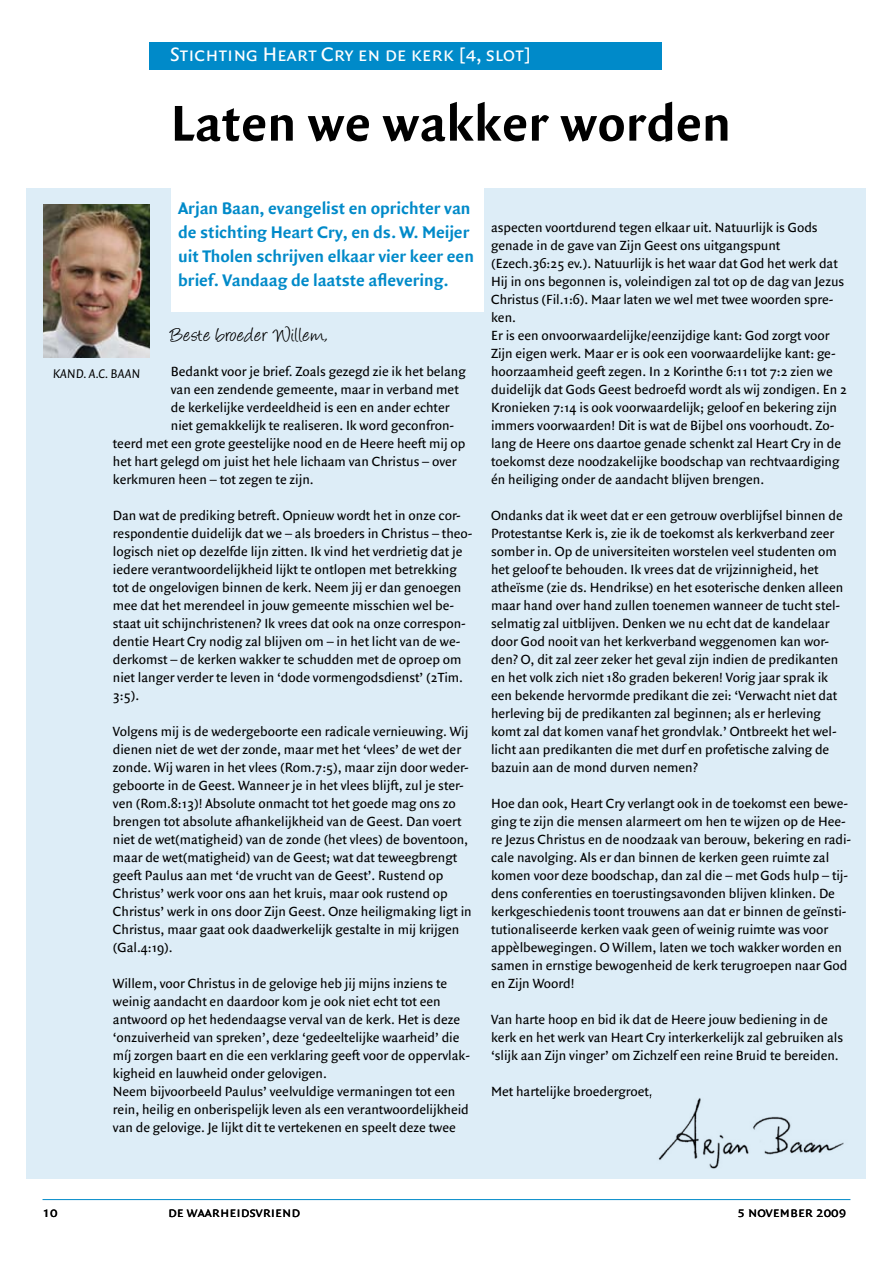
<style>
.page{position:relative;width:893px;height:1263px;background:#fff}
.page>*{position:absolute;margin:0;border:0;box-sizing:border-box;transform-origin:0 0}
.t1{font:700 54px "Quadraat Sans";color:#000}
.t2{font:22.5px "Angelina";letter-spacing:.02em;color:#000}
.t3{font:21px "Quadraat Sans Caps";color:#fff}
.t4{font:700 18px/24px "Quadraat Sans";letter-spacing:-.005em;color:#008ac9}
.t5{font:15px "Quadraat Sans Caps";color:#000}
.t6{font:14.25px/18px "Quadraat Sans";letter-spacing:-.005em;color:#000}
.t7{font:italic 13.5px "Quadraat Sans";color:#000}
</style>
<div class="page">
<hr style="left:43px;top:1199px;width:807px;height:1px;background:#008ac9">
<div style="left:26px;top:188px;width:839px;height:991px;background:#ddedf7"></div>
<div style="left:150px;top:42px;width:512px;height:27px;background:#008ac9"></div>
<img style="left:43px;top:204px;width:107px;height:153px">
<img style="left:658px;top:1098px;width:186px;height:71px">
<div style="left:171px;top:177px;width:312px;height:135px;background:#fff"></div>
<p class="t3" style="left:170px;top:42px;width:363px">Stichting Heart Cry en de kerk [4, slot]</p>
<p class="t1" style="left:171px;top:93px;width:562px">Laten we wakker worden</p>
<p class="t4" style="left:178px;top:197px;width:297px">Arjan Baan, evangelist en oprichter van de stichting Heart Cry, en ds. W. Meijer uit Tholen schrijven elkaar vier keer een brief. Vandaag de laatste aflevering.</p>
<p class="t2" style="left:171px;top:326px;width:159px">Beste broeder Willem,</p>
<p class="t6" style="left:171px;top:363px;width:296px">Bedankt voor je brief. Zoals gezegd zie ik het belang</p>
<p class="t6" style="left:171px;top:381px;width:289px">van een zendende gemeente, maar in verband met</p>
<p class="t6" style="left:171px;top:399px;width:280px">de kerkelijke verdeeldheid is een en ander echter</p>
<p class="t6" style="left:171px;top:417px;width:285px">niet gemakkelijk te realiseren. Ik word geconfron-</p>
<p class="t6" style="left:113px;top:435px;width:354px">teerd met een grote geestelijke nood en de Heere heeft mij op</p>
<p class="t6" style="left:113px;top:453px;width:345px">het hart gelegd om juist het hele lichaam van Christus – over</p>
<p class="t6" style="left:113px;top:471px;width:202px">kerkmuren heen – tot zegen te zijn.</p>
<p class="t6" style="left:113px;top:507px;width:361px">Dan wat de prediking betreft. Opnieuw wordt het in onze cor&shy;respondentie duidelijk dat we – als broeders in Christus – theo&shy;logisch niet op dezelfde lijn zitten. Ik vind het verdrietig dat je iedere verantwoordelijkheid lijkt te ontlopen met betrekking tot de ongelovigen binnen de kerk. Neem jij er dan genoegen mee dat het merendeel in jouw gemeente misschien wel be&shy;staat uit schijnchristenen? Ik vrees dat ook na onze correspon&shy;dentie Heart Cry nodig zal blijven om – in het licht van de we&shy;derkomst – de kerken wakker te schudden met de oproep om niet langer verder te leven in ‘dode vormengodsdienst’ (2Tim.<br>3:5).</p>
<p class="t6" style="left:113px;top:723px;width:360px">Volgens mij is de wedergeboorte een radicale vernieuwing. Wij dienen niet de wet der zonde, maar met het ‘vlees’ de wet der zonde. Wij waren in het vlees (Rom.7:5), maar zijn door weder&shy;geboorte in de Geest. Wanneer je in het vlees blijft, zul je ster&shy;ven (Rom.8:13)! Absolute onmacht tot het goede mag ons zo brengen tot absolute afhankelijkheid van de Geest. Dan voert niet de wet(matigheid) van de zonde (het vlees) de boventoon, maar de wet(matigheid) van de Geest; wat dat teweegbrengt geeft Paulus aan met ‘de vrucht van de Geest’. Rustend op Christus’ werk voor ons aan het kruis, maar ook rustend op Christus’ werk in ons door Zijn Geest. Onze heiligmaking ligt in Christus, maar gaat ook daadwerkelijk gestalte in mij krijgen (Gal.4:19).</p>
<p class="t6" style="left:113px;top:975px;width:359px">Willem, voor Christus in de gelovige heb jij mijns inziens te weinig aandacht en daardoor kom je ook niet echt tot een antwoord op het hedendaagse verval van de kerk. Het is deze ‘onzuiverheid van spreken’, deze ‘gedeeltelijke waarheid’ die míj zorgen baart en die een verklaring geeft voor de oppervlak&shy;kigheid en lauwheid onder gelovigen.<br>Neem bijvoorbeeld Paulus’ veelvuldige vermaningen tot een rein, heilig en onberispelijk leven als een verantwoordelijkheid van de gelovige. Je lijkt dit te vertekenen en speelt deze twee</p>
<p class="t7" style="left:53px;top:367px;width:89px">KAND. A.C. BAAN</p>
<p class="t6" style="left:491px;top:219px;width:358px">aspecten voortdurend tegen elkaar uit. Natuurlijk is Gods genade in de gave van Zijn Geest ons uitgangspunt (Ezech.36:25 ev.). Natuurlijk is het waar dat God het werk dat Hij in ons begonnen is, voleindigen zal tot op de dag van Jezus Christus (Fil.1:6). Maar laten we wel met twee woorden spre&shy;ken.<br>Er is een onvoorwaardelijke/eenzijdige kant: God zorgt voor Zijn eigen werk. Maar er is ook een voorwaardelijke kant: ge&shy;hoorzaamheid geeft zegen. In 2 Korinthe 6:11 tot 7:2 zien we duidelijk dat Gods Geest bedroefd wordt als wij zondigen. En 2<br>Kronieken 7:14 is ook voorwaardelijk; geloof en bekering zijn immers voorwaarden! Dit is wat de Bijbel ons voorhoudt. Zo&shy;lang de Heere ons daartoe genade schenkt zal Heart Cry in de toekomst deze noodzakelijke boodschap van rechtvaardiging én heiliging onder de aandacht blijven brengen.</p>
<p class="t6" style="left:491px;top:507px;width:354px">Ondanks dat ik weet dat er een getrouw overblijfsel binnen de Protestantse Kerk is, zie ik de toekomst als kerkverband zeer somber in. Op de universiteiten worstelen veel studenten om het geloof te behouden. Ik vrees dat de vrijzinnigheid, het atheïsme (zie ds. Hendrikse) en het esoterische denken alleen maar hand over hand zullen toenemen wanneer de tucht stel&shy;selmatig zal uitblijven. Denken we nu echt dat de kandelaar door God nooit van het kerkverband weggenomen kan wor&shy;den? O, dit zal zeer zeker het geval zijn indien de predikanten en het volk zich niet 180 graden bekeren! Vorig jaar sprak ik een bekende hervormde predikant die zei: ‘Verwacht niet dat herleving bij de predikanten zal beginnen; als er herleving komt zal dat komen vanaf het grondvlak.’ Ontbreekt het wel&shy;licht aan predikanten die met durf en profetische zalving de bazuin aan de mond durven nemen?</p>
<p class="t6" style="left:491px;top:794px;width:362px">Hoe dan ook, Heart Cry verlangt ook in de toekomst een bewe&shy;ging te zijn die mensen alarmeert om hen te wijzen op de Hee&shy;re Jezus Christus en de noodzaak van berouw, bekering en radi&shy;cale navolging. Als er dan binnen de kerken geen ruimte zal komen voor deze boodschap, dan zal die – met Gods hulp – tij&shy;dens conferenties en toerustingsavonden blijven klinken. De kerkgeschiedenis toont trouwens aan dat er binnen de geïnsti&shy;tutionaliseerde kerken vaak geen of weinig ruimte was voor appèlbewegingen. O Willem, laten we toch wakker worden en samen in ernstige bewogenheid de kerk terugroepen naar God en Zijn Woord!</p>
<p class="t6" style="left:491px;top:1010px;width:354px">Van harte hoop en bid ik dat de Heere jouw bediening in de kerk en het werk van Heart Cry interkerkelijk zal gebruiken als ‘slijk aan Zijn vinger’ om Zichzelf een reine Bruid te bereiden.</p>
<p class="t6" style="left:491px;top:1082px;width:163px">Met hartelijke broedergroet,</p>
<p class="t5" style="left:43px;top:1204px;width:16px">10</p>
<p class="t5" style="left:168px;top:1204px;width:133px">de waarheidsvriend</p>
<p class="t5" style="left:738px;top:1204px;width:110px">5 november 2009</p>
</div>
